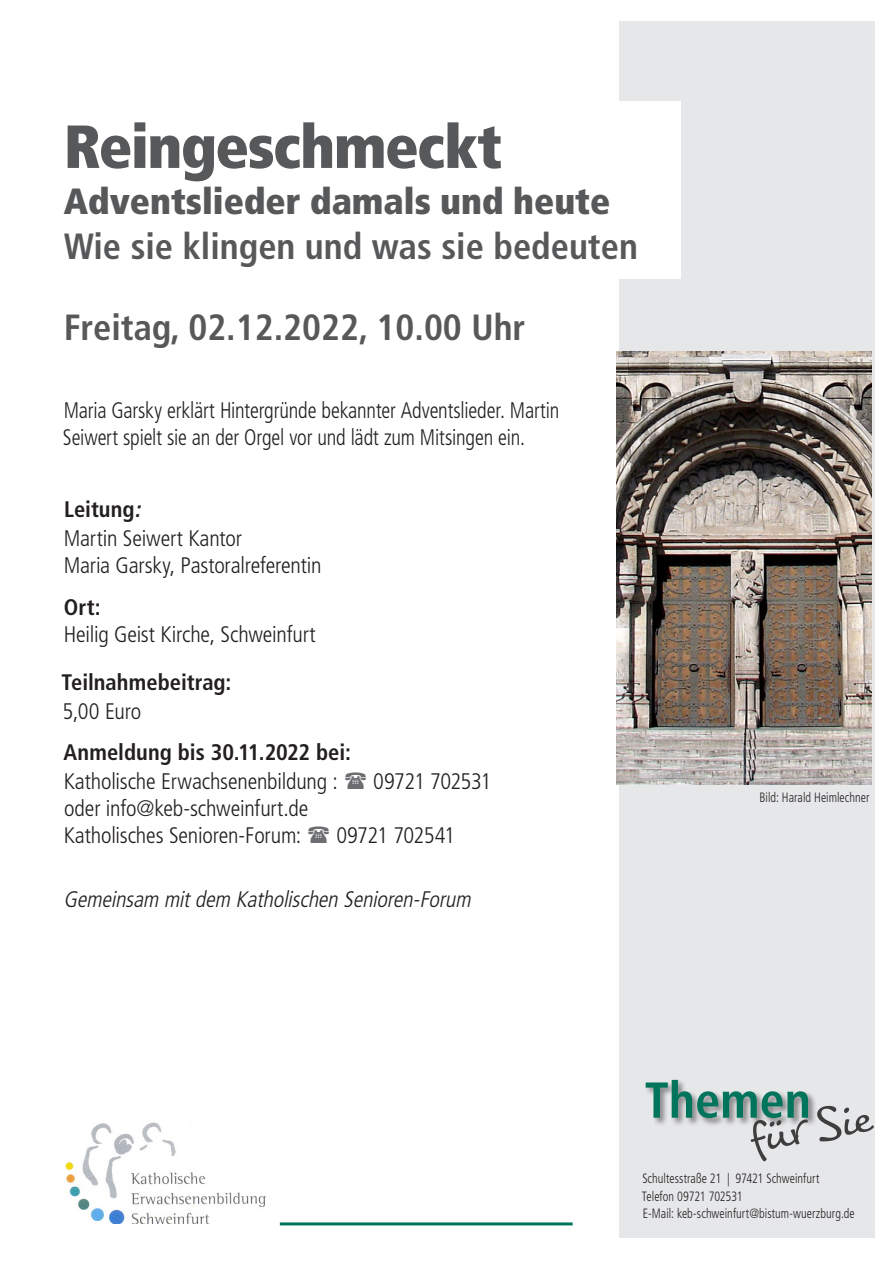
<style>
.page{position:relative;width:893px;height:1263px;background:#fff}
.page>*{position:absolute;margin:0;border:0;box-sizing:border-box;transform-origin:0 0}
.Headline{font:900 condensed 60.75px "Frutiger LT Std";letter-spacing:-.025em;color:#57585a}
.Subheadline{font:700 condensed 36.45px "Frutiger LT Std";color:#57585a}
.Subheadline-2{font:900 condensed 36.45px "Frutiger LT Std";color:#57585a}
.Fließtext_ohne_Absat{font:300 condensed 22.5px "Frutiger LT Std";letter-spacing:-.01em;color:#231f20}
.Fließtext_ohne_Absat-2{font:300 condensed 22.5px "Frutiger LT Std";letter-spacing:-.01em;color:#231f20;scale:.92 1}
.Fließtext_ohne_Absat-3{font:700 condensed 22.5px "Frutiger LT Std";color:#231f20}
.Fließtext_ohne_Absat-4{font:italic 300 condensed 22.5px "Frutiger LT Std";color:#231f20}
.Fließtext_ohne_Absat-5{font:300 condensed 22.5px "Frutiger LT Std";letter-spacing:-.03em;color:#231f20}
.Fließtext_ohne_Absat-6{font:300 condensed 13.5px "Frutiger LT Std";letter-spacing:.005em;color:#231f20;scale:.9 1}
.s1{font-style:italic}
</style>
<div class="page">
<div style="left:619px;top:21px;width:255px;height:1217px;background:#e6e7e9"></div>
<div style="left:64px;top:101px;width:616px;height:178px;background:#fff"></div>
<img style="left:617px;top:351px;width:255px;height:433px">
<hr style="left:280px;top:1222px;width:293px;height:3px;background:#01745c">
<img style="left:65px;top:1122px;width:201px;height:101px">
<svg style="left:646px;top:1080px;width:228px;height:81px"></svg>
<p class="Headline" style="left:64px;top:110px;width:440px">Reingeschmeckt</p>
<p class="Subheadline-2" style="left:64px;top:179px;width:548px">Adventslieder damals und heute</p>
<p class="Subheadline" style="left:64px;top:225px;width:576px">Wie sie klingen und was sie bedeuten</p>
<p class="Subheadline" style="left:64px;top:306px;width:463px">Freitag, 02.12.2022, 10.00 Uhr</p>
<p class="Fließtext_ohne_Absat-2" style="left:64px;top:397px;width:540px">Maria Garsky erklärt Hintergründe bekannter Adventslieder. Martin</p>
<p class="Fließtext_ohne_Absat-2" style="left:63px;top:424px;width:504px">Seiwert spielt sie an der Orgel vor und lädt zum Mitsingen ein.</p>
<p class="Fließtext_ohne_Absat-3" style="left:64px;top:496px;width:83px">Leitung<span class="s1">:</span></p>
<p class="Fließtext_ohne_Absat" style="left:64px;top:525px;width:180px">Martin Seiwert Kantor</p>
<p class="Fließtext_ohne_Absat" style="left:64px;top:552px;width:259px">Maria Garsky, Pastoralreferentin</p>
<p class="Fließtext_ohne_Absat-3" style="left:64px;top:593px;width:38px">Ort:</p>
<p class="Fließtext_ohne_Absat" style="left:64px;top:621px;width:253px">Heilig Geist Kirche, Schweinfurt</p>
<p class="Fließtext_ohne_Absat-3" style="left:62px;top:668px;width:171px">Teilnahmebeitrag:</p>
<p class="Fließtext_ohne_Absat" style="left:63px;top:698px;width:80px">5,00 Euro</p>
<p class="Fließtext_ohne_Absat-3" style="left:64px;top:739px;width:289px">Anmeldung bis 30.11.2022 bei:</p>
<p class="Fließtext_ohne_Absat" style="left:64px;top:769px;width:276px">Katholische Erwachsenenbildung :</p>
<p class="Fließtext_ohne_Absat-5" style="left:373px;top:769px;width:120px">09721 702531</p>
<p class="Fließtext_ohne_Absat" style="left:64px;top:795px;width:246px">oder info@keb-schweinfurt.de</p>
<p class="Fließtext_ohne_Absat" style="left:64px;top:822px;width:239px">Katholisches Senioren-Forum:</p>
<p class="Fließtext_ohne_Absat-5" style="left:336px;top:822px;width:120px">09721 702541</p>
<p class="Fließtext_ohne_Absat-4" style="left:64px;top:886px;width:414px">Gemeinsam mitdem Katholischen Senioren-Forum</p>
<p class="Fließtext_ohne_Absat-6" style="left:759px;top:789px;width:124px">Bild: Harald Heimlechner</p>
<p class="Fließtext_ohne_Absat-6" style="left:642px;top:1171px;width:198px">Schultesstraße 21 | 97421 Schweinfurt</p>
<p class="Fließtext_ohne_Absat-6" style="left:642px;top:1188px;width:113px">Telefon 09721 702531</p>
<p class="Fließtext_ohne_Absat-6" style="left:643px;top:1205px;width:237px">E-Mail: keb-schweinfurt@bistum-wuerzburg.de</p>
</div>
